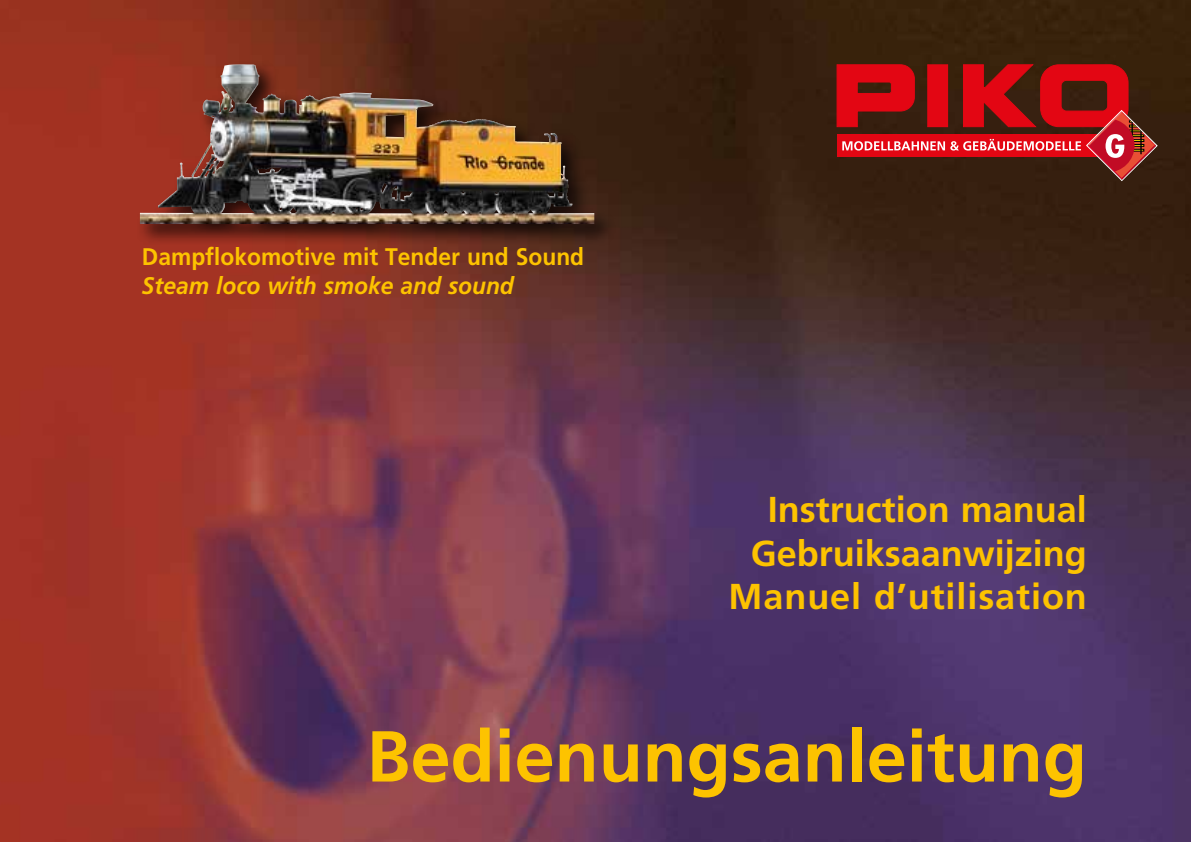
<style>
.page{position:relative;width:1191px;height:842px;background:#fff}
.page>*{position:absolute;margin:0;border:0;box-sizing:border-box;transform-origin:0 0}
.t1{font:700 72px "Frutiger LT Std";color:#fdc300}
.t2{font:700 36px/43.2px "Frutiger LT Std";color:#fdc300;text-align:right}
.t3{font:700 24px "Frutiger LT Std";color:#fdc300;scale:.95 1}
.t4{font:italic 700 24px "Frutiger LT Std";color:#fdc300;scale:.95 1}
</style>
<div class="page">
<img style="left:0;top:0;width:1191px;height:842px">
<svg style="left:836px;top:64px;width:321px;height:117px;background:#911d1b"></svg>
<div style="left:135px;top:59px;width:481px;height:187px;background:#000;opacity:.75"></div>
<img style="left:140px;top:64px;width:454px;height:160px">
<p class="t3" style="left:142px;top:243px;width:467px">Dampflokomotive mit Tender und Sound</p>
<p class="t4" style="left:142px;top:272px;width:393px">Steam loco with smoke and sound</p>
<p class="t2" style="left:728px;top:488px;width:360px">Instruction manual<br>Gebruiksaanwijzing<br>Manuel d’utilisation</p>
<h1 class="t1" style="left:366px;top:714px;width:722px">Bedienungsanleitung</h1>
</div>
